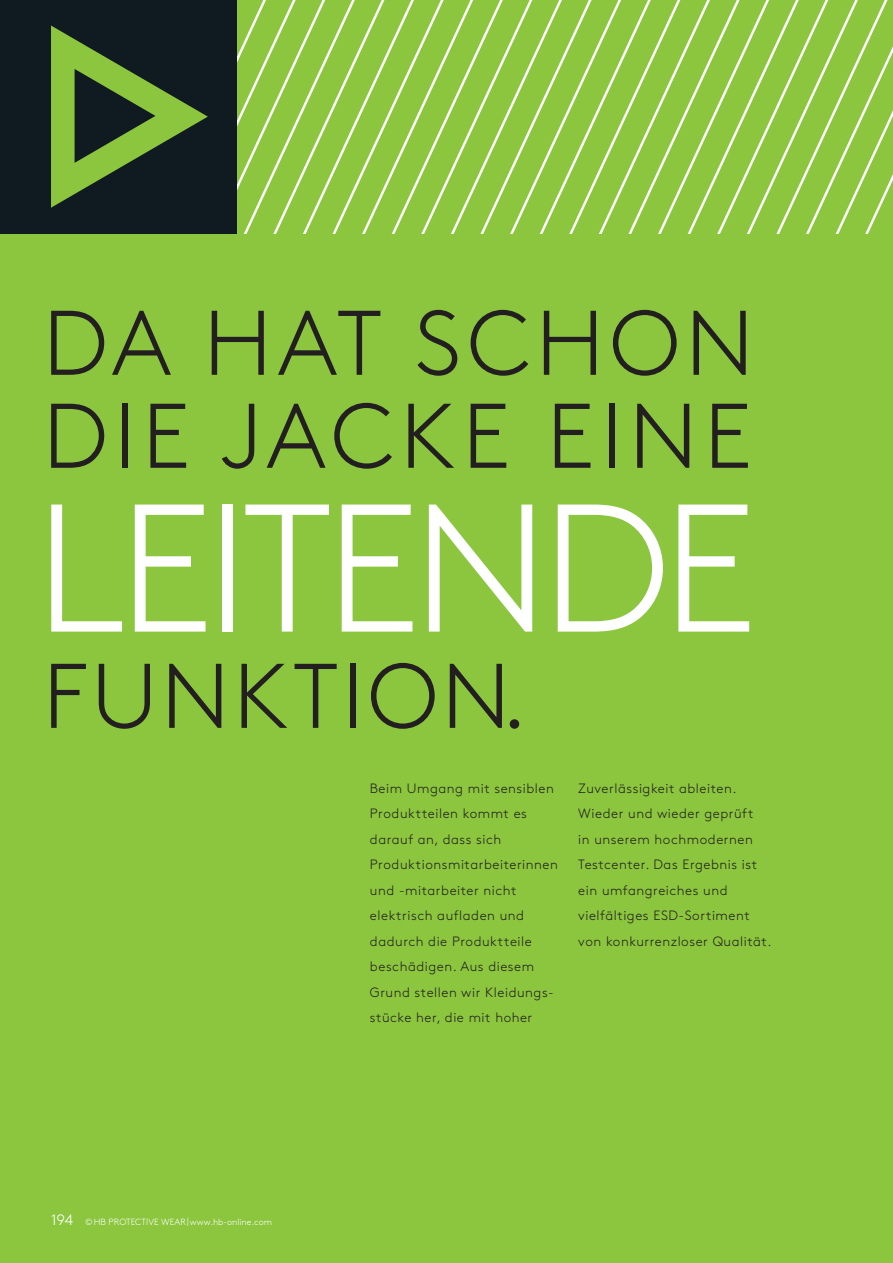
<style>
.page{position:relative;width:893px;height:1263px;background:#8bc63e}
.page>*{position:absolute;margin:0;border:0;box-sizing:border-box;transform-origin:0 0}
.t1{font:300 181.5px "Brown Pro";letter-spacing:-.04em;color:#fff}
.t2{font:300 91.5px/93px "Brown Pro";letter-spacing:.06em;color:#231f20}
.t3{font:300 91.5px "Brown Pro";letter-spacing:.04em;color:#231f20}
.Kapitel_Einstieg_Fli{font:300 13.5px/25.5px "Brown Pro";letter-spacing:.04em;color:#231f20}
.t4{font:300 9px "Brown Pro";letter-spacing:.01em;color:#fff}
.s1{font-size:15px}
</style>
<div class="page">
<div style="left:0;top:0;width:237px;height:234px;background:#101a21"></div>
<svg style="left:51px;top:0;width:842px;height:234px"></svg>
<p class="t2" style="left:43px;top:290px;width:712px">DA HAT SCHON<br>DIE JACKE EINE</p>
<p class="t1" style="left:35px;top:435px;width:723px">LEITENDE</p>
<p class="t3" style="left:43px;top:629px;width:486px">FUNKTION.</p>
<p class="t4" style="left:51px;top:1215px;width:223px"><span class="s1">194</span> ©HB PROTECTIVE WEAR|www.hb-online.com</p>
<p class="Kapitel_Einstieg_Fli" style="left:370px;top:774px;width:189px">Beim Umgang mit sensiblen<br>Produktteilen kommt es darauf an, dass sich<br>Produktionsmitarbeiterinnen und -mitarbeiter nicht elektrisch aufladen und dadurch die Produktteile beschädigen. Aus diesem<br>Grund stellen wir Kleidungs&shy;stücke her, die mit hoher</p>
<p class="Kapitel_Einstieg_Fli" style="left:578px;top:774px;width:195px">Zuverlässigkeit ableiten.<br>Wieder und wieder geprüft<br>in unserem hochmodernen<br>Testcenter. Das Ergebnis ist ein umfangreiches und vielfältiges ESD-Sortiment von konkurrenzloser Qualität.</p>
</div>
